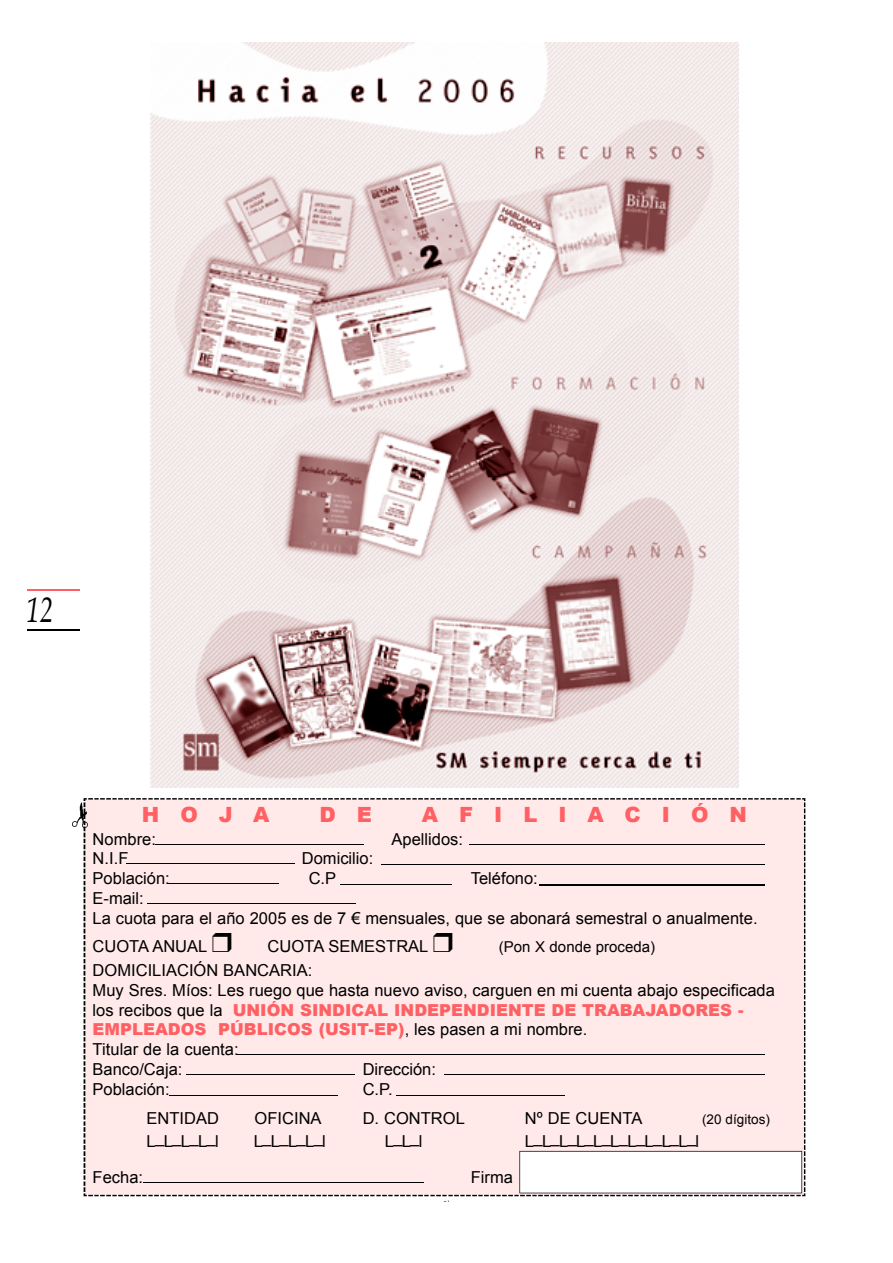
<style>
.page{position:relative;width:893px;height:1263px;background:#fff}
.page>*{position:absolute;margin:0;border:0;box-sizing:border-box;transform-origin:0 0}
.t1{font:italic 36px "Palatino";color:#000;scale:.75 1}
.t2{font:900 21px "Arial";color:#ff6063}
.t3{font:16.5px/19.8px "Arial MS";color:#000}
.t4{font:900 16.5px/19.8px "Arial";color:#ff6063}
.t5{font:15px "Arial MS";color:#000}
.t6{font:13.5px "Arial MS";color:#000}
.s1{font-family:"Arial MS";font-weight:400;color:#000}
</style>
<div class="page">
<img style="left:151px;top:43px;width:587px;height:745px">
<hr style="left:27px;top:589px;width:53px;height:2px;background:#ff6063">
<hr style="left:27px;top:630px;width:53px;height:1px;background:#000">
<div style="left:84px;top:798px;width:721px;height:398px;background:#ffe9e9"></div>
<svg style="left:519px;top:1151px;width:283px;height:42px"></svg>
<img style="left:72px;top:803px;width:15px;height:24px">
<hr style="left:155px;top:844px;width:209px;height:1px;background:#000">
<hr style="left:147px;top:903px;width:208px;height:1px;background:#000">
<hr style="left:126px;top:863px;width:169px;height:1px;background:#000">
<hr style="left:186px;top:1074px;width:169px;height:1px;background:#000">
<hr style="left:169px;top:1095px;width:169px;height:1px;background:#000">
<hr style="left:143px;top:1182px;width:281px;height:1px;background:#000">
<hr style="left:396px;top:1095px;width:168px;height:1px;background:#000">
<hr style="left:444px;top:1074px;width:320px;height:1px;background:#000">
<hr style="left:381px;top:864px;width:383px;height:1px;background:#000">
<hr style="left:237px;top:1054px;width:527px;height:1px;background:#000">
<hr style="left:167px;top:883px;width:112px;height:1px;background:#000">
<hr style="left:340px;top:884px;width:112px;height:1px;background:#000">
<hr style="left:539px;top:884px;width:225px;height:1px;background:#000">
<hr style="left:469px;top:845px;width:295px;height:1px;background:#000">
<h1 class="t1" style="left:27px;top:593px;width:37px">12</h1>
<p class="t2" style="left:142px;top:799px;width:129px">H O J A</p>
<p class="t2" style="left:319px;top:799px;width:54px">D E</p>
<p class="t2" style="left:422px;top:799px;width:327px">A F I L I A C I Ó N</p>
<p class="t3" style="left:93px;top:829px;width:65px">Nombre:</p>
<p class="t3" style="left:391px;top:829px;width:73px">Apellidos:</p>
<p class="t3" style="left:93px;top:849px;width:37px">N.I.F</p>
<p class="t3" style="left:302px;top:849px;width:73px">Domicilio:</p>
<p class="t3" style="left:93px;top:869px;width:79px">Población:</p>
<p class="t3" style="left:309px;top:869px;width:29px">C.P</p>
<p class="t3" style="left:471px;top:869px;width:68px">Teléfono:</p>
<p class="t3" style="left:93px;top:888px;width:666px">E-mail:<br>La cuota para el año 2005 es de 7 € mensuales, que se abonará semestral o anualmente.</p>
<p class="t3" style="left:93px;top:936px;width:141px">CUOTA ANUAL ❒</p>
<p class="t3" style="left:267px;top:936px;width:187px">CUOTA SEMESTRAL ❒</p>
<p class="t5" style="left:499px;top:938px;width:158px">(Pon X donde proceda)</p>
<p class="t3" style="left:93px;top:960px;width:684px">DOMICILIACIÓN BANCARIA:<br>Muy Sres. Míos: Les ruego que hasta nuevo aviso, carguen en mi cuenta abajo especificada</p>
<p class="t4" style="left:93px;top:999px;width:652px"><span class="s1">los recibos que la</span> UNIÓN SINDICAL INDEPENDIENTE DE TRABAJADORES -<br>EMPLEADOS PÚBLICOS (USIT-EP)<span class="s1">, les pasen a mi nombre.</span></p>
<p class="t3" style="left:93px;top:1040px;width:148px">Titular de la cuenta:<br>Banco/Caja:</p>
<p class="t3" style="left:363px;top:1059px;width:75px">Dirección:</p>
<p class="t3" style="left:93px;top:1079px;width:79px">Población:</p>
<p class="t3" style="left:363px;top:1079px;width:32px">C.P.</p>
<p class="t3" style="left:147px;top:1108px;width:74px">ENTIDAD</p>
<p class="t3" style="left:255px;top:1108px;width:68px">OFICINA</p>
<p class="t3" style="left:363px;top:1108px;width:104px">D. CONTROL</p>
<p class="t3" style="left:525px;top:1108px;width:119px">Nº DE CUENTA</p>
<p class="t6" style="left:702px;top:1111px;width:69px">(20 dígitos)</p>
<p class="t3" style="left:147px;top:1131px;width:74px">L_L_L_L_l</p>
<p class="t3" style="left:254px;top:1131px;width:73px">L_L_L_L_l</p>
<p class="t3" style="left:384px;top:1131px;width:39px">L_L_l</p>
<p class="t3" style="left:525px;top:1131px;width:176px">L_L_L_L_L_L_L_L_L_L_l</p>
<p class="t3" style="left:93px;top:1167px;width:52px">Fecha:</p>
<p class="t3" style="left:471px;top:1167px;width:44px">Firma</p>
</div>
